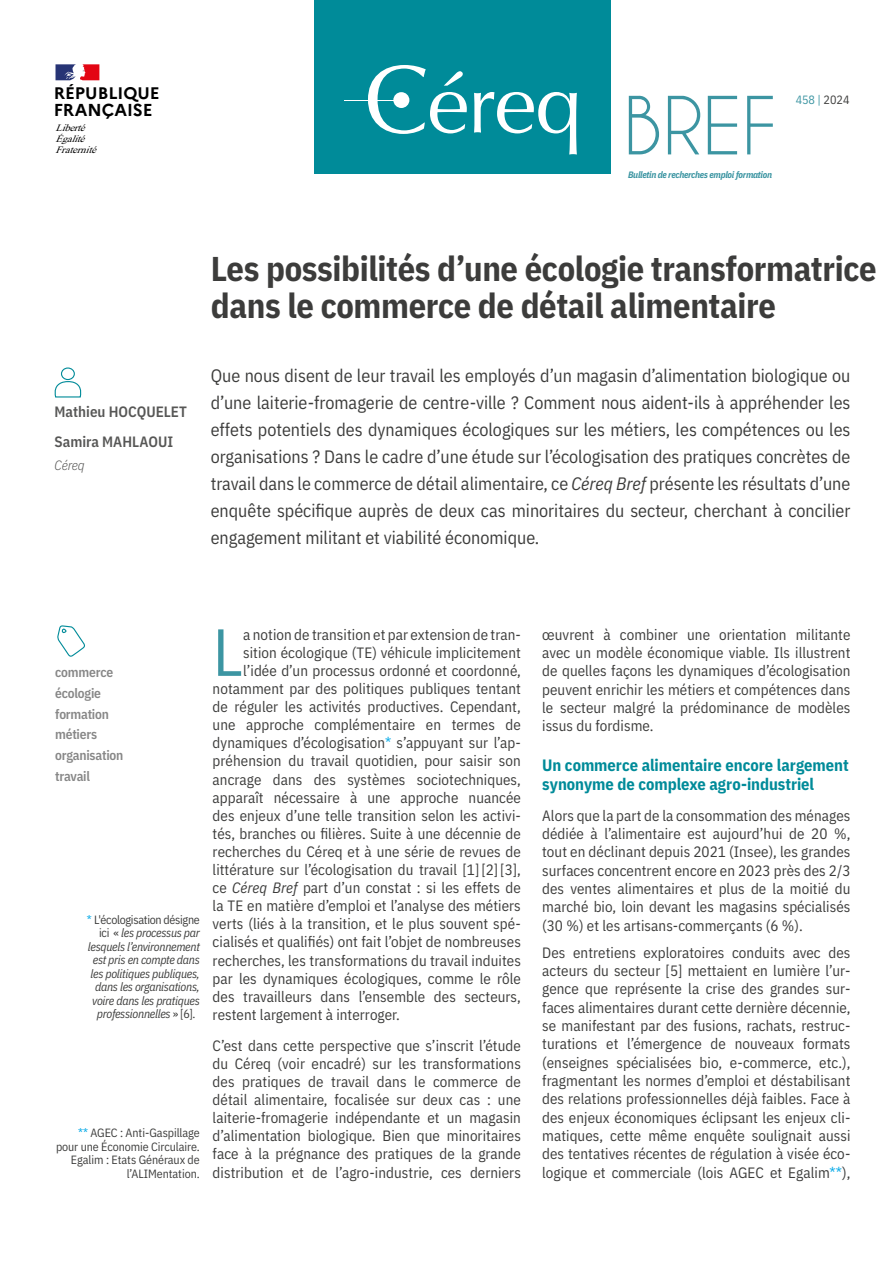
<style>
.page{position:relative;width:893px;height:1263px;background:#fff}
.page>*{position:absolute;margin:0;border:0;box-sizing:border-box;transform-origin:0 0}
.t1{font:75px "Caviar Dreams";color:#3c95a2}
.t2{font:66.6px "IBM Plex Sans Cond";color:#3c95a2}
.t3{font:700 34.5px/37.5px "IBM Plex Sans Cond";letter-spacing:-.01em;color:#3c3c3b}
.t4{font:18px/27px "IBM Plex Sans Cond";color:#3c3c3b;text-align:justify}
.t5{font:700 17.25px "Marianne";color:#000}
.t6{font:700 16.65px "Marianne";color:#000}
.t7{font:700 16.5px/18.3px "IBM Plex Sans Cond";letter-spacing:-.005em;color:#008b99}
.t8{font:15px/18.3px "IBM Plex Sans Cond";letter-spacing:.005em;color:#3c3c3b;text-align:justify}
.t9{font:600 15px/30px "IBM Plex Sans Cond";color:#575756}
.t10{font:600 13.5px/20.7px "IBM Plex Sans Cond";letter-spacing:-.015em;color:#878787}
.t11{font:italic 300 13.5px "IBM Plex Sans Cond";letter-spacing:-.015em;color:#575756}
.t12{font:italic 12px "IBM Plex Sans Cond";letter-spacing:-.025em;color:#3c3c3b}
.t13{font:12px/13.5px "IBM Plex Sans Cond";letter-spacing:-.005em;color:#3c3c3b;text-align:right}
.t14{font:12px "IBM Plex Sans Cond";letter-spacing:-.025em;color:#3c3c3b}
.t15{font:12px "IBM Plex Sans Cond";color:#3c95a2}
.t16{font:italic 9.75px/10.2px "Mongolian Baiti";color:#000;scale:1.06 1}
.t17{font:italic 700 9.3px "IBM Plex Sans Cond";letter-spacing:-.03em;color:#3c95a2}
.s1{color:#3c3c3b}
.s2{font-style:italic}
.s3{color:#00a8e7}
.s4{font-style:normal}
</style>
<div class="page">
<svg style="left:57px;top:625px;width:28px;height:32px"></svg>
<div style="left:61px;top:367px;width:14px;height:13px;border:1px solid #008b99;border-radius:50%"></div>
<svg style="left:54px;top:380px;width:28px;height:18px"></svg>
<svg style="left:56px;top:64px;width:43px;height:16px"></svg>
<div style="left:314px;top:0;width:297px;height:173px;background:#008b99"></div>
<hr style="left:344px;top:100px;width:62px;height:1px;background:#fff">
<svg style="left:368px;top:65px;width:99px;height:69px"></svg>
<svg style="left:474px;top:92px;width:103px;height:63px"></svg>
<div style="left:393px;top:92px;width:16px;height:16px;background:#fff;border-radius:50%"></div>
<p class="t6" style="left:54px;top:83px;width:108px">RÉPUBLIQUE</p>
<p class="t5" style="left:54px;top:100px;width:101px">FRANÇAISE</p>
<h1 class="t1" style="left:623px;top:85px;width:156px">BREF</h1>
<p class="t17" style="left:628px;top:167px;width:145px">Bulletin de recherches emploi formation</p>
<p class="t16" style="left:56px;top:123px;width:33px">Liberté<br>Égalité</p>
<p class="t16" style="left:56px;top:145px;width:44px">Fraternité</p>
<p class="t15" style="left:796px;top:91px;width:55px">458 | <span class="s1">2024</span></p>
<p class="t9" style="left:55px;top:395px;width:134px">Mathieu HOCQUELET<br>Samira MAHLAOUI</p>
<p class="t11" style="left:55px;top:455px;width:32px">Céreq</p>
<h3 class="t3" style="left:211px;top:247px;width:667px">Les possibilités d’une écologie transformatrice dans le commerce de détail alimentaire</h3>
<p class="t4" style="left:211px;top:360px;width:641px">Que nous disent de leur travail les employés d’un magasin d’alimentation biologique ou d’une laiterie-fromagerie de centre-ville ? Comment nous aident-ils à appréhender les effets potentiels des dynamiques écologiques sur les métiers, les compétences ou les organisations ? Dans le cadre d’une étude sur l’écologisation des pratiques concrètes de travail dans le commerce de détail alimentaire, ce <span class="s2">Céreq Bref</span> présente les résultats d’une enquête spécifique auprès de deux cas minoritaires du secteur, cherchant à concilier engagement militant et viabilité économique.</p>
<p class="t10" style="left:55px;top:661px;width:70px">commerce écologie formation métiers organisation travail</p>
<p class="t14" style="left:87px;top:910px;width:115px"><span class="s3">*</span> L'écologisation désigne</p>
<p class="t12" style="left:99px;top:923px;width:102px"><span class="s4">ici «</span> les processus par</p>
<p class="t12" style="left:88px;top:937px;width:114px">lesquels l’environnement</p>
<p class="t12" style="left:93px;top:950px;width:109px">est pris en compte dans</p>
<p class="t12" style="left:90px;top:964px;width:111px">les politiques publiques,</p>
<p class="t12" style="left:95px;top:977px;width:106px">dans les organisations,</p>
<p class="t12" style="left:92px;top:991px;width:109px">voire dans les pratiques</p>
<p class="t12" style="left:97px;top:1004px;width:100px">professionnelles <span class="s4">» [6].</span></p>
<p class="t13" style="left:56px;top:1125px;width:145px"><span class="s3">**</span> AGEC : Anti-Gaspillage pour une Économie Circulaire.<br>Egalim : Etats Généraux de l’ALIMentation.</p>
<h2 class="t2" style="left:213px;top:601px;width:32px">L</h2>
<p class="t8" style="left:243px;top:624px;width:279px">a notion de transition et par extension de tran-</p>
<p class="t8" style="left:243px;top:642px;width:279px">sition écologique (TE) véhicule implicitement</p>
<p class="t8" style="left:243px;top:660px;width:279px">l’idée d’un processus ordonné et coordonné,</p>
<p class="t8" style="left:213px;top:678px;width:310px">notamment par des politiques publiques tentant</p>
<p class="t8" style="left:213px;top:696px;width:310px">de réguler les activités productives. Cependant,</p>
<p class="t8" style="left:213px;top:714px;width:310px">une approche complémentaire en termes de</p>
<p class="t8" style="left:213px;top:732px;width:310px">dynamiques d’écologisation<span class="s3">*</span> s’appuyant sur l’ap-</p>
<p class="t8" style="left:213px;top:751px;width:310px">préhension du travail quotidien, pour saisir son</p>
<p class="t8" style="left:213px;top:769px;width:310px">ancrage dans des systèmes sociotechniques,</p>
<p class="t8" style="left:213px;top:787px;width:310px">apparaît nécessaire à une approche nuancée</p>
<p class="t8" style="left:213px;top:805px;width:310px">des enjeux d’une telle transition selon les activi-</p>
<p class="t8" style="left:213px;top:823px;width:310px">tés, branches ou filières. Suite à une décennie de</p>
<p class="t8" style="left:213px;top:841px;width:310px">recherches du Céreq et à une série de revues de</p>
<p class="t8" style="left:213px;top:859px;width:310px">littérature sur l’écologisation du travail [1][2][3],</p>
<p class="t8" style="left:213px;top:877px;width:310px">ce <span class="s2">Céreq Bref</span> part d’un constat : si les effets de</p>
<p class="t8" style="left:213px;top:895px;width:310px">la TE en matière d’emploi et l’analyse des métiers</p>
<p class="t8" style="left:213px;top:913px;width:310px">verts (liés à la transition, et le plus souvent spé-</p>
<p class="t8" style="left:213px;top:932px;width:310px">cialisés et qualifiés) ont fait l’objet de nombreuses</p>
<p class="t8" style="left:213px;top:950px;width:310px">recherches, les transformations du travail induites</p>
<p class="t8" style="left:213px;top:968px;width:310px">par les dynamiques écologiques, comme le rôle</p>
<p class="t8" style="left:213px;top:986px;width:310px">des travailleurs dans l’ensemble des secteurs,</p>
<p class="t8" style="left:213px;top:1004px;width:189px">restent largement à interroger.</p>
<p class="t8" style="left:213px;top:1035px;width:310px">C’est dans cette perspective que s’inscrit l’étude du Céreq (voir encadré) sur les transformations des pratiques de travail dans le commerce de détail alimentaire, focalisée sur deux cas : une laiterie-fromagerie indépendante et un magasin d’alimentation biologique. Bien que minoritaires face à la prégnance des pratiques de la grande distribution et de l’agro-industrie, ces derniers</p>
<p class="t8" style="left:542px;top:624px;width:310px">œuvrent à combiner une orientation militante avec un modèle économique viable. Ils illustrent de quelles façons les dynamiques d’écologisation peuvent enrichir les métiers et compétences dans le secteur malgré la prédominance de modèles issus du fordisme.</p>
<p class="t7" style="left:542px;top:755px;width:308px">Un commerce alimentaire encore largement synonyme de complexe agro-industriel</p>
<p class="t8" style="left:542px;top:805px;width:310px">Alors que la part de la consommation des ménages dédiée à l’alimentaire est aujourd’hui de 20 %, tout en déclinant depuis 2021 (Insee), les grandes surfaces concentrent encore en 2023 près des 2/3 des ventes alimentaires et plus de la moitié du marché bio, loin devant les magasins spécialisés (30 %) et les artisans-commerçants (6 %).</p>
<p class="t8" style="left:542px;top:942px;width:310px">Des entretiens exploratoires conduits avec des acteurs du secteur [5] mettaient en lumière l’ur&shy;gence que représente la crise des grandes sur&shy;faces alimentaires durant cette dernière décennie, se manifestant par des fusions, rachats, restruc&shy;turations et l’émergence de nouveaux formats (enseignes spécialisées bio, e-commerce, etc.), fragmentant les normes d’emploi et déstabilisant des relations professionnelles déjà faibles. Face à des enjeux économiques éclipsant les enjeux cli&shy;matiques, cette même enquête soulignait aussi des tentatives récentes de régulation à visée éco&shy;logique et commerciale (lois AGEC et Egalim<span class="s3">**</span>),</p>
</div>
